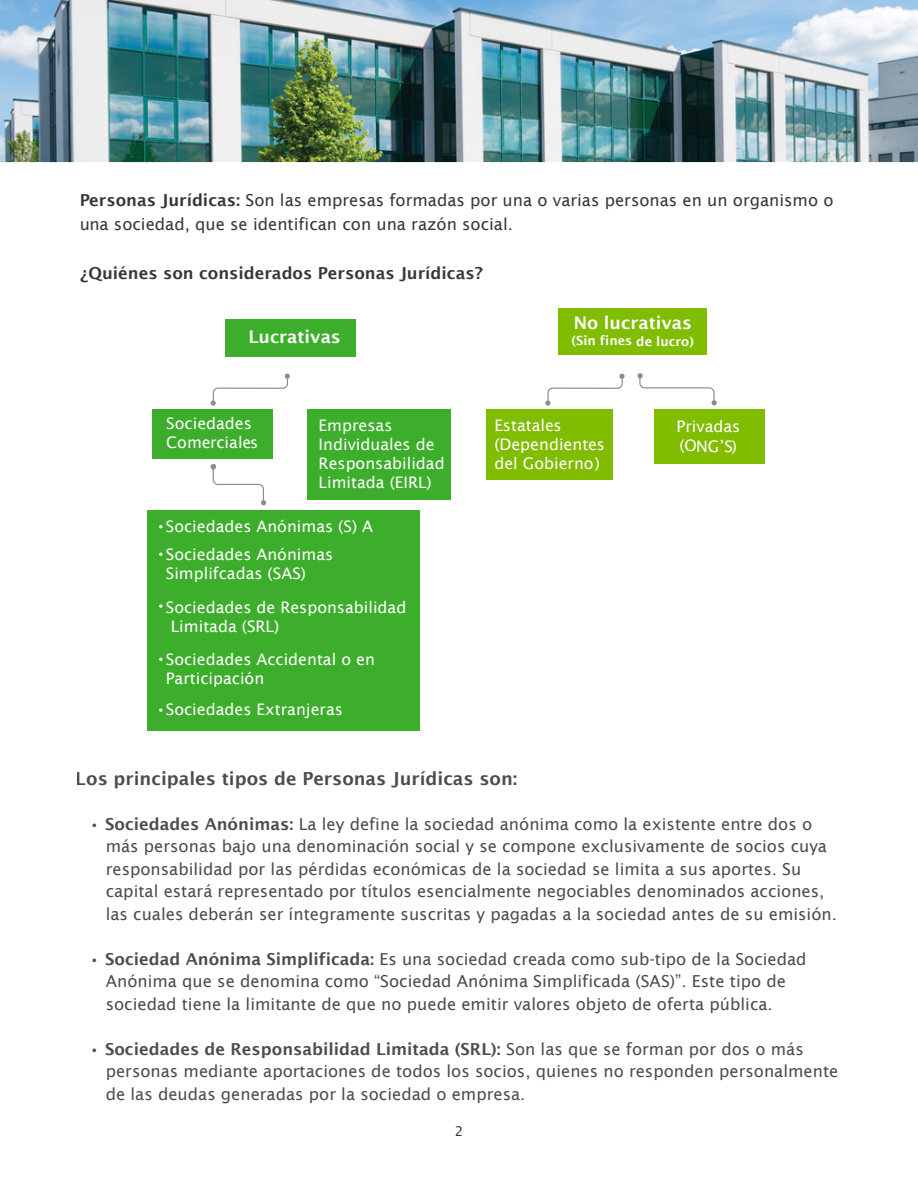
<style>
.page{position:relative;width:918px;height:1188px;background:#fff}
.page>*{position:absolute;margin:0;border:0;box-sizing:border-box;transform-origin:0 0}
.t1{font:600 18px "Lucida Sans";color:rgb(34 31 31/.9)}
.t2{font:600 17.55px "Lucida Sans";color:#fff}
.t3{font:16.5px/22.5px "Lucida Sans";color:rgb(34 31 31/.9)}
.t4{font:16.5px/24px "Lucida Sans";color:#221f1f}
.t5{font:600 16.5px "Lucida Sans";color:#221f1f}
.t6{font:15.9px/19px "Lucida Sans";color:#fff}
.t7{font:13.5px "Lucida Sans";color:#221f1f}
.t8{font:600 12.75px "Lucida Sans";color:#fff}
.s1{font-weight:600}
</style>
<div class="page">
<div style="left:225px;top:319px;width:131px;height:37px;background:#3dae2b"></div>
<div style="left:558px;top:308px;width:149px;height:46px;background:#80bc00"></div>
<div style="left:147px;top:510px;width:273px;height:221px;background:#3dae2b"></div>
<div style="left:307px;top:410px;width:144px;height:90px;background:#3dae2b"></div>
<div style="left:152px;top:410px;width:121px;height:49px;background:#3dae2b"></div>
<div style="left:486px;top:410px;width:127px;height:70px;background:#80bc00"></div>
<div style="left:654px;top:409px;width:111px;height:54px;background:#80bc00"></div>
<svg style="left:211px;top:374px;width:79px;height:32px"></svg>
<svg style="left:638px;top:373px;width:79px;height:32px"></svg>
<svg style="left:545px;top:374px;width:80px;height:32px"></svg>
<svg style="left:211px;top:464px;width:55px;height:41px"></svg>
<svg style="left:159px;top:604px;width:3px;height:4px"></svg>
<svg style="left:159px;top:708px;width:3px;height:4px"></svg>
<img style="left:0;top:0;width:918px;height:162px">
<p class="t4" style="left:79px;top:188px;width:756px"><span class="s1">Personas Jurídicas:</span> Son las empresas formadas por una o varias personas en un organismo o una sociedad, que se identifican con una razón social.</p>
<p class="t5" style="left:80px;top:264px;width:404px">¿Quiénes son considerados Personas Jurídicas?</p>
<p class="t2" style="left:248px;top:327px;width:94px">Lucrativas</p>
<p class="t2" style="left:574px;top:313px;width:120px">No lucrativas</p>
<p class="t8" style="left:572px;top:334px;width:124px">(Sin fines de lucro)</p>
<p class="t6" style="left:166px;top:414px;width:94px">Sociedades<br>Comerciales</p>
<p class="t6" style="left:494px;top:416px;width:112px">Estatales (Dependientes del Gobierno)</p>
<p class="t6" style="left:677px;top:416px;width:65px;line-height:19.8px">Privadas (ONG’S)</p>
<p class="t6" style="left:319px;top:416px;width:128px">Empresas<br>Individuales de<br>Responsabilidad<br>Limitada (EIRL)</p>
<p class="t6" style="left:166px;top:512px;width:209px;line-height:28.3px">Sociedades Anónimas (S) A<br>Sociedades Anónimas</p>
<p class="t6" style="left:166px;top:557px;width:242px;line-height:33.6px">Simplifcadas (SAS)<br>Sociedades de Responsabilidad</p>
<p class="t6" style="left:166px;top:609px;width:211px;line-height:33.2px;text-indent:5px">Limitada (SRL)<br>Sociedades Accidental o en</p>
<p class="t6" style="left:166px;top:663px;width:179px;line-height:30.8px">Participación<br>Sociedades Extranjeras</p>
<p class="t1" style="left:76px;top:768px;width:443px">Los principales tipos de Personas Jurídicas son:</p>
<p class="t3" style="left:106px;top:812px;width:733px;text-indent:-16px"><span class="s1">• Sociedades Anónimas:</span> La ley define la sociedad anónima como la existente entre dos o más personas bajo una denominación social y se compone exclusivamente de socios cuya responsabilidad por las pérdidas económicas de la sociedad se limita a sus aportes. Su capital estará representado por títulos esencialmente negociables denominados acciones, las cuales deberán ser íntegramente suscritas y pagadas a la sociedad antes de su emisión.</p>
<p class="t3" style="left:106px;top:947px;width:702px;text-indent:-16px"><span class="s1">• Sociedad Anónima Simplificada:</span> Es una sociedad creada como sub-tipo de la Sociedad<br>Anónima que se denomina como “Sociedad Anónima Simplificada (SAS)”. Este tipo de sociedad tiene la limitante de que no puede emitir valores objeto de oferta pública.</p>
<p class="t3" style="left:106px;top:1037px;width:734px;text-indent:-16px"><span class="s1">• Sociedades de Responsabilidad Limitada (SRL):</span> Son las que se forman por dos o más personas mediante aportaciones de todos los socios, quienes no responden personalmente de las deudas generadas por la sociedad o empresa.</p>
<p class="t7" style="left:454px;top:1124px;width:10px">2</p>
</div>
